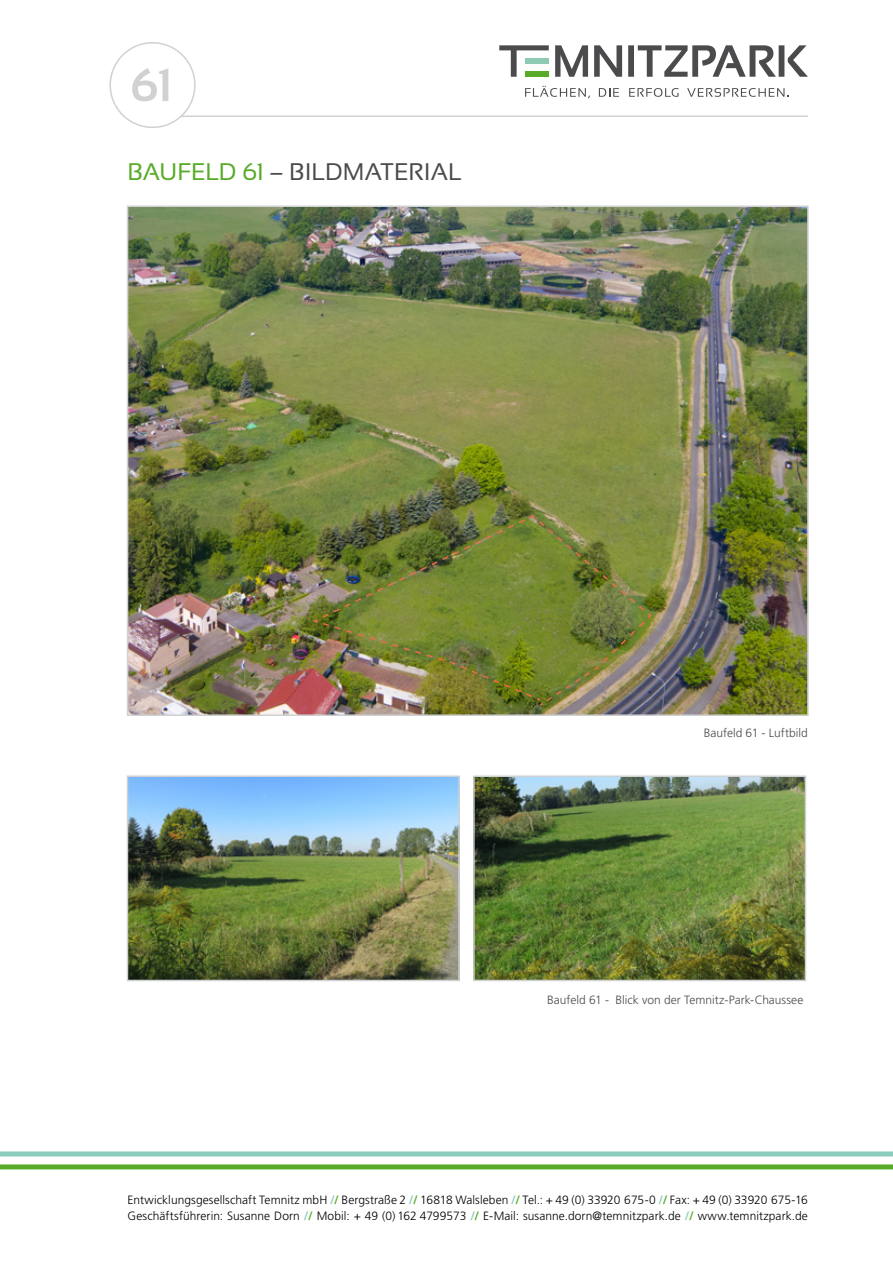
<style>
.page{position:relative;width:893px;height:1263px;background:#fff}
.page>*{position:absolute;margin:0;border:0;box-sizing:border-box;transform-origin:0 0}
.t1{font:24px "Sansation";color:#4b4b4d}
.t2{font:300 12px/15.8px "Frutiger LT Std";letter-spacing:.005em;color:#000}
.t3{font:300 12px "Frutiger LT Std";color:#4b4b4d}
.s1{color:#57ab27}
.s2{font-weight:700;color:#8bcbbd}
.s3{font-weight:700;color:#57ab27}
</style>
<div class="page">
<hr style="left:128px;top:116px;width:680px;height:1px;background:#d0d1d2">
<svg style="left:499px;top:45px;width:309px;height:32px"></svg>
<svg style="left:525px;top:86px;width:65px;height:12px"></svg>
<svg style="left:599px;top:88px;width:20px;height:9px"></svg>
<svg style="left:629px;top:88px;width:49px;height:9px"></svg>
<svg style="left:687px;top:88px;width:101px;height:9px"></svg>
<div style="left:0;top:1151px;width:893px;height:5px;background:#8bcbbd"></div>
<div style="left:0;top:1164px;width:893px;height:5px;background:#57ab27"></div>
<div style="left:110px;top:43px;width:85px;height:84px;background:#fff;border-radius:50%"></div>
<div style="left:109px;top:42px;width:87px;height:86px;border:2px solid #d0d1d2;border-radius:50%"></div>
<svg style="left:132px;top:68px;width:36px;height:33px"></svg>
<img style="left:130px;top:209px;width:676px;height:504px">
<div style="left:127px;top:206px;width:682px;height:510px;border:2px solid #d0d1d2"></div>
<img style="left:130px;top:778px;width:327px;height:200px">
<div style="left:127px;top:775px;width:333px;height:206px;border:2px solid #d0d1d2"></div>
<img style="left:476px;top:778px;width:327px;height:200px">
<div style="left:473px;top:775px;width:333px;height:206px;border:2px solid #d0d1d2"></div>
<img style="left:311px;top:514px;width:342px;height:193px">
<h1 class="t1" style="left:128px;top:158px;width:336px"><span class="s1">BAUFELD 61</span> – BILDMATERIAL</h1>
<p class="t3" style="left:704px;top:726px;width:106px">Baufeld 61 - Luftbild</p>
<p class="t3" style="left:547px;top:993px;width:258px">Baufeld 61 - Blick von der Temnitz-Park-Chaussee</p>
<p class="t2" style="left:128px;top:1192px;width:682px">Entwicklungsgesellschaft Temnitz mbH <span class="s2">/</span><span class="s3">/</span> Bergstraße 2 <span class="s2">/</span><span class="s3">/</span> 16818 Walsleben <span class="s2">/</span><span class="s3">/</span> Tel.: + 49 (0) 33920 675-0 <span class="s2">/</span><span class="s3">/</span> Fax: + 49 (0) 33920 675-16<br>Geschäftsführerin: Susanne Dorn <span class="s2">/</span><span class="s3">/</span> Mobil: + 49 (0) 162 4799573 <span class="s2">/</span><span class="s3">/</span> E-Mail: susanne.dorn@temnitzpark.de <span class="s2">/</span><span class="s3">/</span> www.temnitzpark.de</p>
</div>
